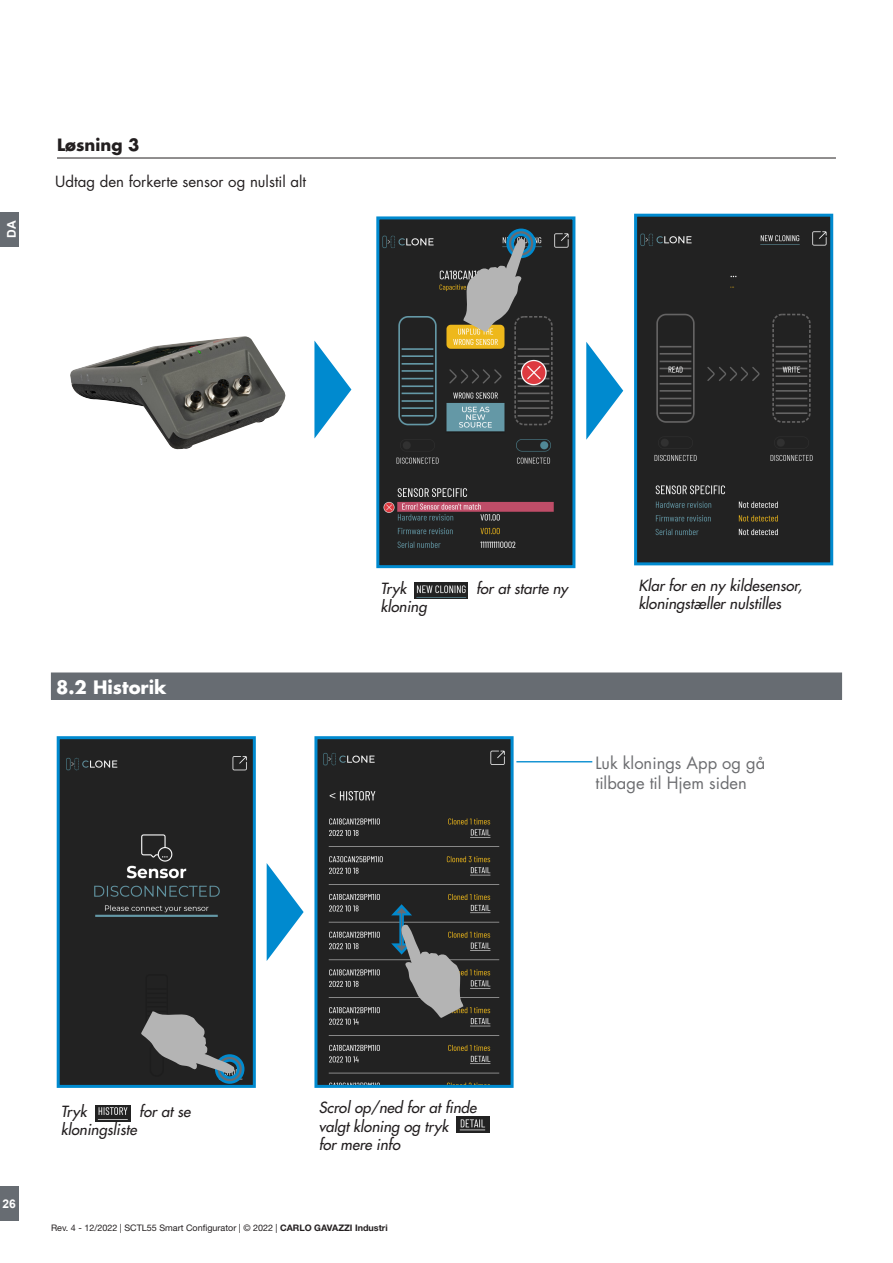
<style>
.page{position:relative;width:893px;height:1263px;background:#fff}
.page>*{position:absolute;margin:0;border:0;box-sizing:border-box;transform-origin:0 0}
.t1{font:700 18px "Futura Std";color:#fff}
.Bro_Arial_70{font:16.5px/19.8px "Futura Std";color:#6c6d70}
.t2{font:700 16.5px "Futura Std";color:#231f20}
.t3{font:italic 500 15px/18.6px "Futura Std";color:#231f20}
.t4{font:15px "Futura Std";color:#231f20}
.t5{font:700 12px "Arial";color:#fff}
.t6{font:9px "Helvetica Neue LT Std";color:#231f20}
.s1{font-weight:700}
</style>
<div class="page">
<div style="left:0;top:1186px;width:19px;height:34px;background:#676c72"></div>
<div style="left:0;top:213px;width:19px;height:34px;background:#676c72"></div>
<div style="left:61px;top:740px;width:191px;height:344px;background:#222"></div>
<div style="left:57px;top:736px;width:199px;height:352px;border:3px solid #008acf"></div>
<div style="left:215px;top:1054px;width:29px;height:30px;border:8px solid #008acf;border-radius:50%"></div>
<div style="left:218px;top:1057px;width:24px;height:24px;border:2px solid #676c72;border-radius:50%"></div>
<svg style="left:141px;top:1011px;width:94px;height:62px;background:#686b6c"></svg>
<svg style="left:267px;top:863px;width:37px;height:98px"></svg>
<img style="left:95px;top:1105px;width:36px;height:16px">
<img style="left:318px;top:740px;width:192px;height:344px">
<div style="left:314px;top:736px;width:200px;height:352px;border:3px solid #008acf"></div>
<img style="left:457px;top:1116px;width:32px;height:16px">
<hr style="left:516px;top:761px;width:76px;height:1px;background:#008acf">
<div style="left:399px;top:912px;width:5px;height:35px;background:#0688c8"></div>
<hr style="left:401px;top:912px;width:1px;height:34px;background:#676c72">
<svg style="left:391px;top:904px;width:21px;height:11px"></svg>
<svg style="left:391px;top:924px;width:72px;height:94px;background:#616363"></svg>
<hr style="left:57px;top:158px;width:779px;height:1px;background:#231f20">
<img style="left:380px;top:220px;width:191px;height:344px">
<div style="left:376px;top:216px;width:199px;height:352px;border:3px solid #008acf"></div>
<div style="left:506px;top:229px;width:30px;height:29px;border:8px solid #008acf;border-radius:50%"></div>
<div style="left:509px;top:231px;width:24px;height:24px;border:2px solid #676c72;border-radius:50%"></div>
<svg style="left:463px;top:238px;width:62px;height:94px;background:#73736f"></svg>
<img style="left:415px;top:583px;width:52px;height:16px">
<img style="left:638px;top:218px;width:191px;height:343px">
<div style="left:634px;top:214px;width:199px;height:351px;border:3px solid #008acf"></div>
<svg style="left:586px;top:342px;width:37px;height:98px"></svg>
<img style="left:70px;top:336px;width:216px;height:114px">
<svg style="left:314px;top:341px;width:37px;height:97px"></svg>
<div style="left:51px;top:673px;width:791px;height:26px;background:#676c72"></div>
<div style="left:51px;top:673px;width:791px;height:27px;border:1px solid #676c72"></div>
<p class="t5" style="left:3px;top:238px;width:19px;rotate:-90deg">DA</p>
<p class="t2" style="left:57px;top:134px;width:84px">Løsning 3</p>
<p class="t4" style="left:55px;top:172px;width:252px">Udtag den forkerte sensor og nulstil alt</p>
<p class="t1" style="left:56px;top:675px;width:112px">8.2 Historik</p>
<p class="t3" style="left:381px;top:580px;width:27px">Tryk</p>
<p class="t3" style="left:476px;top:580px;width:93px">for at starte ny</p>
<p class="t3" style="left:381px;top:598px;width:48px">kloning</p>
<p class="t3" style="left:638px;top:576px;width:165px;line-height:18px">Klar for en ny kildesensor, kloningstæller nulstilles</p>
<p class="Bro_Arial_70" style="left:595px;top:753px;width:171px">Luk klonings App og gå tilbage til Hjem siden</p>
<p class="t5" style="left:3px;top:1195px;width:15px">26</p>
<p class="t3" style="left:61px;top:1102px;width:27px">Tryk</p>
<p class="t3" style="left:139px;top:1102px;width:53px">for at se</p>
<p class="t3" style="left:61px;top:1120px;width:77px">kloningsliste</p>
<p class="t3" style="left:319px;top:1099px;width:159px">Scrol op/ned for at finde valgt kloning og tryk<br>for mere info</p>
<p class="t6" style="left:51px;top:1223px;width:338px">Rev. 4 - 12/2022 | SCTL55 Smart Configurator | © 2022 | <span class="s1">CARLO GAVAZZI Industri</span></p>
</div>
